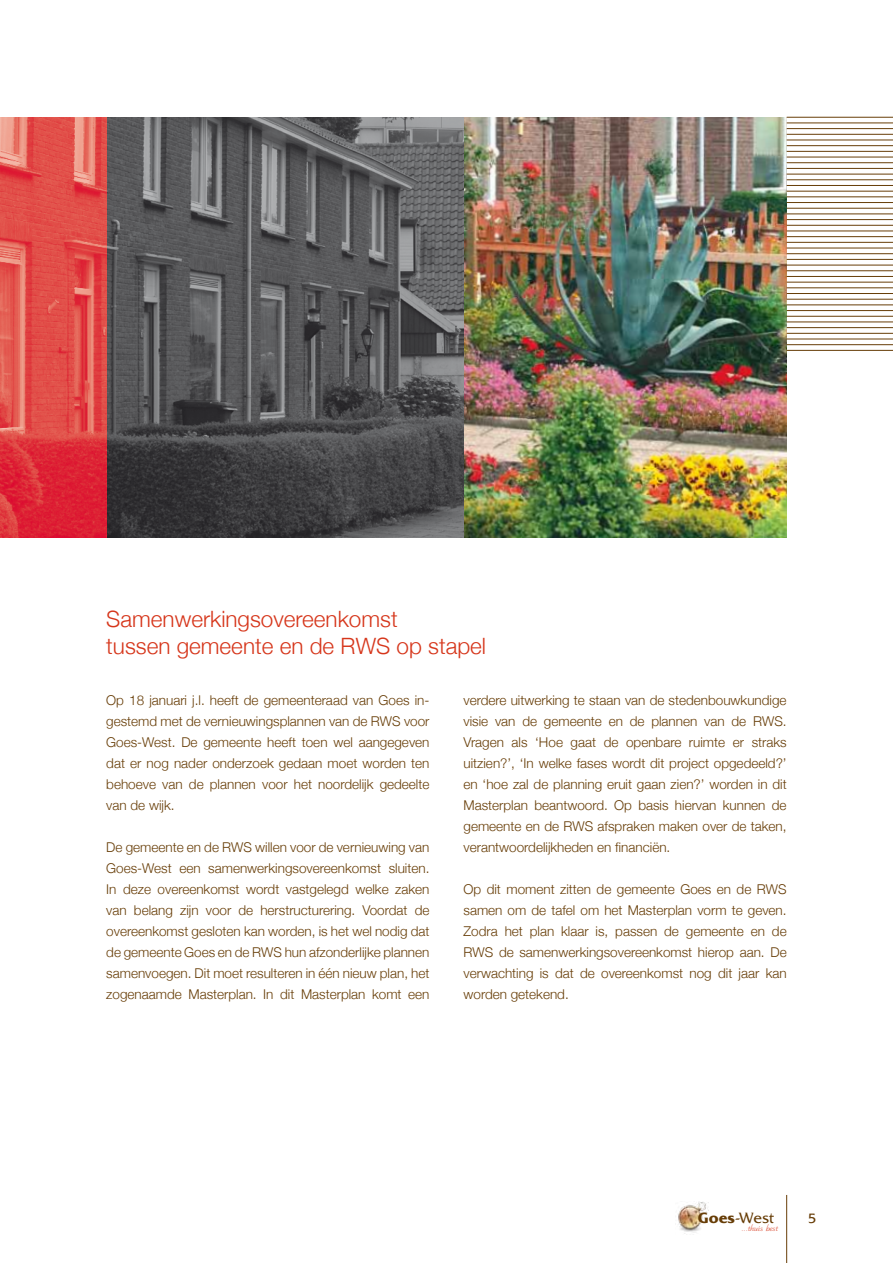
<style>
.page{position:relative;width:893px;height:1263px;background:#fff}
.page>*{position:absolute;margin:0;border:0;box-sizing:border-box;transform-origin:0 0}
.t1{font:300 22.5px/27px "Helvetica Neue";color:#d6361b}
.t2{font:14.85px "Friz Qua";color:#673d07}
.t3{font:300 13.5px/21px "Helvetica Neue";color:#673d07;text-align:justify}
.t4{font:13.5px "Friz Qua";color:#673d07}
.t5{font:10.95px "Lake Informal";color:#d6361b}
.s1{font-weight:700}
</style>
<div class="page">
<img style="left:678px;top:1202px;width:30px;height:32px">
<hr style="left:786px;top:1195px;width:1px;height:68px;background:#673d07">
<img style="left:463px;top:117px;width:324px;height:420px">
<hr style="left:787px;top:117px;width:106px;height:1px;background:#673d07">
<hr style="left:787px;top:350px;width:106px;height:1px;background:#673d07">
<hr style="left:787px;top:339px;width:106px;height:1px;background:#673d07">
<hr style="left:787px;top:327px;width:106px;height:1px;background:#673d07">
<hr style="left:787px;top:316px;width:106px;height:1px;background:#673d07">
<hr style="left:787px;top:305px;width:106px;height:1px;background:#673d07">
<hr style="left:787px;top:293px;width:106px;height:1px;background:#673d07">
<hr style="left:787px;top:282px;width:106px;height:1px;background:#673d07">
<hr style="left:787px;top:270px;width:106px;height:1px;background:#673d07">
<hr style="left:787px;top:259px;width:106px;height:1px;background:#673d07">
<hr style="left:787px;top:248px;width:106px;height:1px;background:#673d07">
<hr style="left:787px;top:236px;width:106px;height:1px;background:#673d07">
<hr style="left:787px;top:225px;width:106px;height:1px;background:#673d07">
<hr style="left:787px;top:214px;width:106px;height:1px;background:#673d07">
<hr style="left:787px;top:202px;width:106px;height:1px;background:#673d07">
<hr style="left:787px;top:191px;width:106px;height:1px;background:#673d07">
<hr style="left:787px;top:180px;width:106px;height:1px;background:#673d07">
<hr style="left:787px;top:168px;width:106px;height:1px;background:#673d07">
<hr style="left:787px;top:157px;width:106px;height:1px;background:#673d07">
<hr style="left:787px;top:145px;width:106px;height:1px;background:#673d07">
<hr style="left:787px;top:134px;width:106px;height:1px;background:#673d07">
<hr style="left:787px;top:123px;width:106px;height:1px;background:#673d07">
<hr style="left:787px;top:344px;width:106px;height:1px;background:#673d07">
<hr style="left:787px;top:333px;width:106px;height:1px;background:#673d07">
<hr style="left:787px;top:322px;width:106px;height:1px;background:#673d07">
<hr style="left:787px;top:310px;width:106px;height:1px;background:#673d07">
<hr style="left:787px;top:299px;width:106px;height:1px;background:#673d07">
<hr style="left:787px;top:288px;width:106px;height:1px;background:#673d07">
<hr style="left:787px;top:276px;width:106px;height:1px;background:#673d07">
<hr style="left:787px;top:265px;width:106px;height:1px;background:#673d07">
<hr style="left:787px;top:253px;width:106px;height:1px;background:#673d07">
<hr style="left:787px;top:242px;width:106px;height:1px;background:#673d07">
<hr style="left:787px;top:231px;width:106px;height:1px;background:#673d07">
<hr style="left:787px;top:219px;width:106px;height:1px;background:#673d07">
<hr style="left:787px;top:208px;width:106px;height:1px;background:#673d07">
<hr style="left:787px;top:197px;width:106px;height:1px;background:#673d07">
<hr style="left:787px;top:185px;width:106px;height:1px;background:#673d07">
<hr style="left:787px;top:174px;width:106px;height:1px;background:#673d07">
<hr style="left:787px;top:162px;width:106px;height:1px;background:#673d07">
<hr style="left:787px;top:151px;width:106px;height:1px;background:#673d07">
<hr style="left:787px;top:140px;width:106px;height:1px;background:#673d07">
<hr style="left:787px;top:128px;width:106px;height:1px;background:#673d07">
<img style="left:106px;top:117px;width:357px;height:420px">
<img style="left:0;top:117px;width:106px;height:420px">
<h1 class="t1" style="left:106px;top:605px;width:381px">Samenwerkingsovereenkomst<br>tussen gemeente en de RWS op stapel</h1>
<p class="t3" style="left:106px;top:689px;width:325px">Op 18 januari j.l. heeft de gemeenteraad van Goes in&shy;gestemd met de vernieuwingsplannen van de RWS voor Goes-West. De gemeente heeft toen wel aangegeven dat er nog nader onderzoek gedaan moet worden ten behoeve van de plannen voor het noordelijk gedeelte van de wijk.</p>
<p class="t3" style="left:106px;top:836px;width:325px">De gemeente en de RWS willen voor de vernieuwing van Goes-West een samenwerkingsovereenkomst sluiten.<br>In deze overeenkomst wordt vastgelegd welke zaken van belang zijn voor de herstructurering. Voordat de overeenkomst gesloten kan worden, is het wel nodig dat de gemeente Goes en de RWS hun afzonderlijke plannen samenvoegen. Dit moet resulteren in één nieuw plan, het zogenaamde Masterplan. In dit Masterplan komt een</p>
<p class="t3" style="left:463px;top:689px;width:325px">verdere uitwerking te staan van de stedenbouwkundige visie van de gemeente en de plannen van de RWS.<br>Vragen als ‘Hoe gaat de openbare ruimte er straks uitzien?’, ‘In welke fases wordt dit project opgedeeld?’ en ‘hoe zal de planning eruit gaan zien?’ worden in dit Masterplan beantwoord. Op basis hiervan kunnen de gemeente en de RWS afspraken maken over de taken, verantwoordelijkheden en financiën.</p>
<p class="t3" style="left:463px;top:878px;width:325px">Op dit moment zitten de gemeente Goes en de RWS samen om de tafel om het Masterplan vorm te geven.<br>Zodra het plan klaar is, passen de gemeente en de RWS de samenwerkingsovereenkomst hierop aan. De verwachting is dat de overeenkomst nog dit jaar kan worden getekend.</p>
<p class="t2" style="left:698px;top:1209px;width:78px"><span class="s1">Goes</span>-West</p>
<p class="t5" style="left:742px;top:1223px;width:38px">...thuis best</p>
<p class="t4" style="left:808px;top:1210px;width:10px">5</p>
</div>
